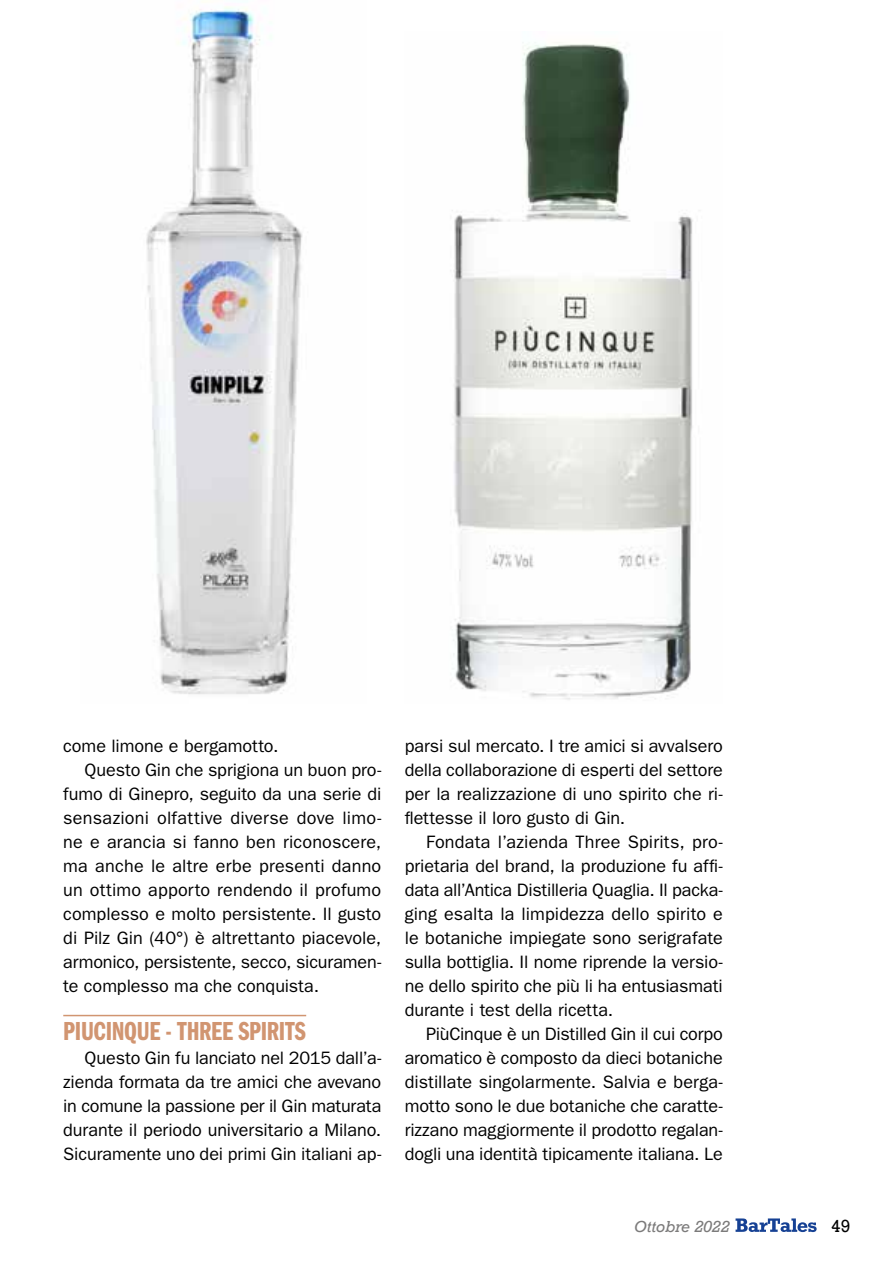
<style>
.page{position:relative;width:893px;height:1263px;background:#fff}
.page>*{position:absolute;margin:0;border:0;box-sizing:border-box;transform-origin:0 0}
.t1{font:27px "ITC Franklin Gothic Std Dm Cp";letter-spacing:-.015em;color:#d19571}
.t2{font:18px/24px "ITC Franklin Gothic Std";color:#000;text-align:justify}
.t3{font:18px "Rockwell";color:#000}
.t4{font:italic 15px "Rockwell";color:#7c7b7b}
</style>
<div class="page">
<hr style="left:63px;top:1015px;width:243px;height:1px;background:#d19571">
<img style="left:146px;top:6px;width:157px;height:689px">
<img style="left:452px;top:42px;width:241px;height:658px">
<svg style="left:735px;top:1218px;width:81px;height:14px"></svg>
<p class="t2" style="left:63px;top:734px;width:217px">come limone e bergamotto.</p>
<p class="t2" style="left:84px;top:758px;width:298px">Questo Gin che sprigiona un buon pro-</p>
<p class="t2" style="left:63px;top:782px;width:319px">fumo di Ginepro, seguito da una serie di</p>
<p class="t2" style="left:63px;top:806px;width:319px">sensazioni olfattive diverse dove limo-</p>
<p class="t2" style="left:63px;top:830px;width:319px">ne e arancia si fanno ben riconoscere,</p>
<p class="t2" style="left:63px;top:854px;width:319px">ma anche le altre erbe presenti danno</p>
<p class="t2" style="left:63px;top:878px;width:319px">un ottimo apporto rendendo il profumo</p>
<p class="t2" style="left:63px;top:902px;width:319px">complesso e molto persistente. Il gusto</p>
<p class="t2" style="left:63px;top:926px;width:319px">di Pilz Gin (40°) è altrettanto piacevole,</p>
<p class="t2" style="left:63px;top:950px;width:319px">armonico, persistente, secco, sicuramen-</p>
<p class="t2" style="left:63px;top:974px;width:257px">te complesso ma che conquista.</p>
<h1 class="t1" style="left:63px;top:1016px;width:244px">PIUCINQUE - THREE SPIRITS</h1>
<p class="t2" style="left:63px;top:1046px;width:319px;text-indent:21px">Questo Gin fu lanciato nel 2015 dall’a&shy;zienda formata da tre amici che avevano in comune la passione per il Gin maturata durante il periodo universitario a Milano.<br>Sicuramente uno dei primi Gin italiani ap-</p>
<p class="t2" style="left:404px;top:734px;width:319px">parsi sul mercato. I tre amici si avvalsero della collaborazione di esperti del settore per la realizzazione di uno spirito che ri&shy;flettesse il loro gusto di Gin.</p>
<p class="t2" style="left:404px;top:830px;width:319px;text-indent:21px">Fondata l’azienda Three Spirits, pro&shy;prietaria del brand, la produzione fu affi&shy;data all’Antica Distilleria Quaglia. Il packa&shy;ging esalta la limpidezza dello spirito e le botaniche impiegate sono serigrafate sulla bottiglia. Il nome riprende la versio&shy;ne dello spirito che più li ha entusiasmati durante i test della ricetta.</p>
<p class="t2" style="left:404px;top:1021px;width:319px;text-indent:21px">PiùCinque è un Distilled Gin il cui corpo aromatico è composto da dieci botaniche distillate singolarmente. Salvia e berga&shy;motto sono le due botaniche che caratte&shy;rizzano maggiormente il prodotto regalan&shy;dogli una identità tipicamente italiana. Le</p>
<p class="t4" style="left:634px;top:1217px;width:97px">Ottobre 2022</p>
<p class="t3" style="left:830px;top:1215px;width:21px">49</p>
</div>
